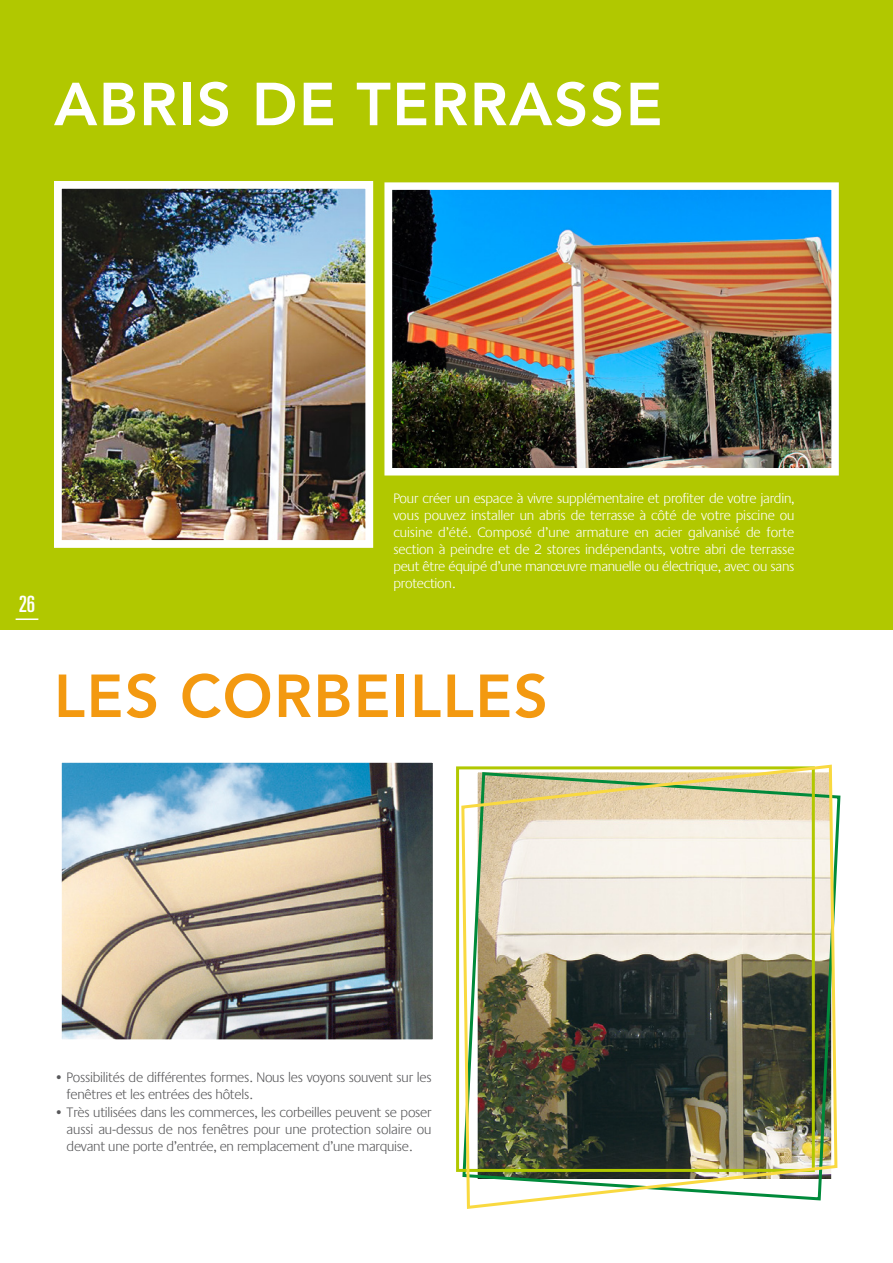
<style>
.page{position:relative;width:893px;height:1263px;background:#fff}
.page>*{position:absolute;margin:0;border:0;box-sizing:border-box;transform-origin:0 0}
.t1{font:800 60px "Avenir";letter-spacing:.025em;color:#fff}
.t2{font:800 60px "Avenir";letter-spacing:.025em;color:#f39910}
.t3{font:ultra-condensed 22.65px "Univers LT Std";color:#fff}
.t4{font:ultra-condensed 22.5px "Univers LT Std";color:#fff}
.t5{font:300 14.25px/17.1px "Praxis EF";letter-spacing:-.015em;color:#fff;text-align:justify}
.t6{font:300 14.25px/17.1px "Praxis EF";letter-spacing:-.015em;color:#58585a}
</style>
<div class="page">
<div style="left:0;top:0;width:893px;height:629px;background:#b1c800"></div>
<img style="left:393px;top:191px;width:437px;height:275px">
<div style="left:384px;top:182px;width:455px;height:293px;border:8px solid #fff"></div>
<img style="left:63px;top:764px;width:369px;height:274px">
<div style="left:54px;top:755px;width:387px;height:292px;border:8px solid #fff"></div>
<img style="left:63px;top:190px;width:301px;height:349px">
<div style="left:54px;top:181px;width:319px;height:367px;border:8px solid #fff"></div>
<img style="left:460px;top:764px;width:379px;height:445px">
<h1 class="t1" style="left:54px;top:58px;width:610px">ABRIS DE TERRASSE</h1>
<h3 class="t4" style="left:19px;top:591px;width:18px">26</h3>
<h2 class="t3" style="left:16px;top:604px;width:24px">—</h2>
<p class="t5" style="left:393px;top:490px;width:403px">Pour créer un espace à vivre supplémentaire et profiter de votre jardin, vous pouvez installer un abris de terrasse à côté de votre piscine ou cuisine d’été. Composé d’une armature en acier galvanisé de forte section à peindre et de 2 stores indépendants, votre abri de terrasse peut être équipé d’une manœuvre manuelle ou électrique, avec ou sans protection.</p>
<h1 class="t2" style="left:54px;top:649px;width:495px">LES CORBEILLES</h1>
<p class="t6" style="left:67px;top:1069px;width:366px;text-indent:-13px">• Possibilités de différentes formes. Nous les voyons souvent sur les fenêtres et les entrées des hôtels.</p>
<p class="t6" style="left:67px;top:1104px;width:366px;text-align:justify;text-indent:-13px">• Très utilisées dans les commerces, les corbeilles peuvent se poser aussi au-dessus de nos fenêtres pour une protection solaire ou devant une porte d’entrée, en remplacement d’une marquise.</p>
</div>
